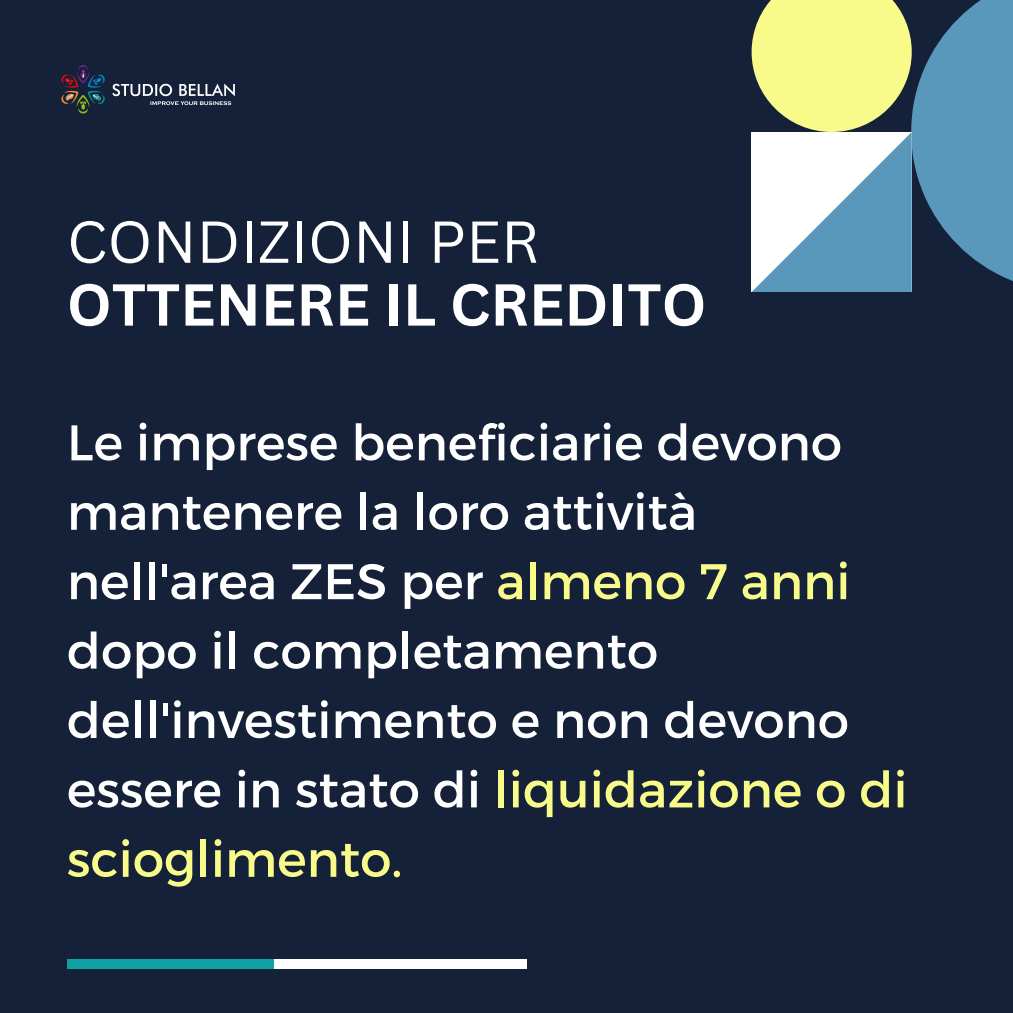
<style>
.page{position:relative;width:1013px;height:1013px;background:#fff}
.page>*{position:absolute;margin:0;border:0;box-sizing:border-box;transform-origin:0 0}
.t1{font:700 57.75px "Canva Sans";color:#fff}
.t2{font:57.75px "Canva Sans";color:#fff}
.t3{font:50px/69.4px "Montserrat";color:#fff}
.s1{color:#f8fa8a}
</style>
<div class="page">
<div style="left:0;top:0;width:1012px;height:1012px;background:#152039"></div>
<div style="left:67px;top:959px;width:459px;height:9px;background:#fff"></div>
<div style="left:67px;top:959px;width:206px;height:9px;background:#0fa0a4"></div>
<svg style="left:61px;top:65px;width:44px;height:49px"></svg>
<svg style="left:112px;top:84px;width:123px;height:21px"></svg>
<svg style="left:751px;top:0;width:261px;height:292px;background:#90aea7"></svg>
<p class="t2" style="left:67px;top:201px;width:474px">CONDIZIONI PER</p>
<p class="t1" style="left:67px;top:264px;width:641px">OTTENERE IL CREDITO</p>
<p class="t3" style="left:67px;top:405px;width:776px">Le imprese beneficiarie devono mantenere la loro attività</p>
<p class="t3" style="left:67px;top:544px;width:785px">nell'area ZES per <span class="s1">almeno 7 anni </span>dopo il completamento</p>
<p class="t3" style="left:67px;top:683px;width:842px">dell'investimento e non devono essere in stato di <span class="s1">liquidazione o di scioglimento.</span></p>
</div>
